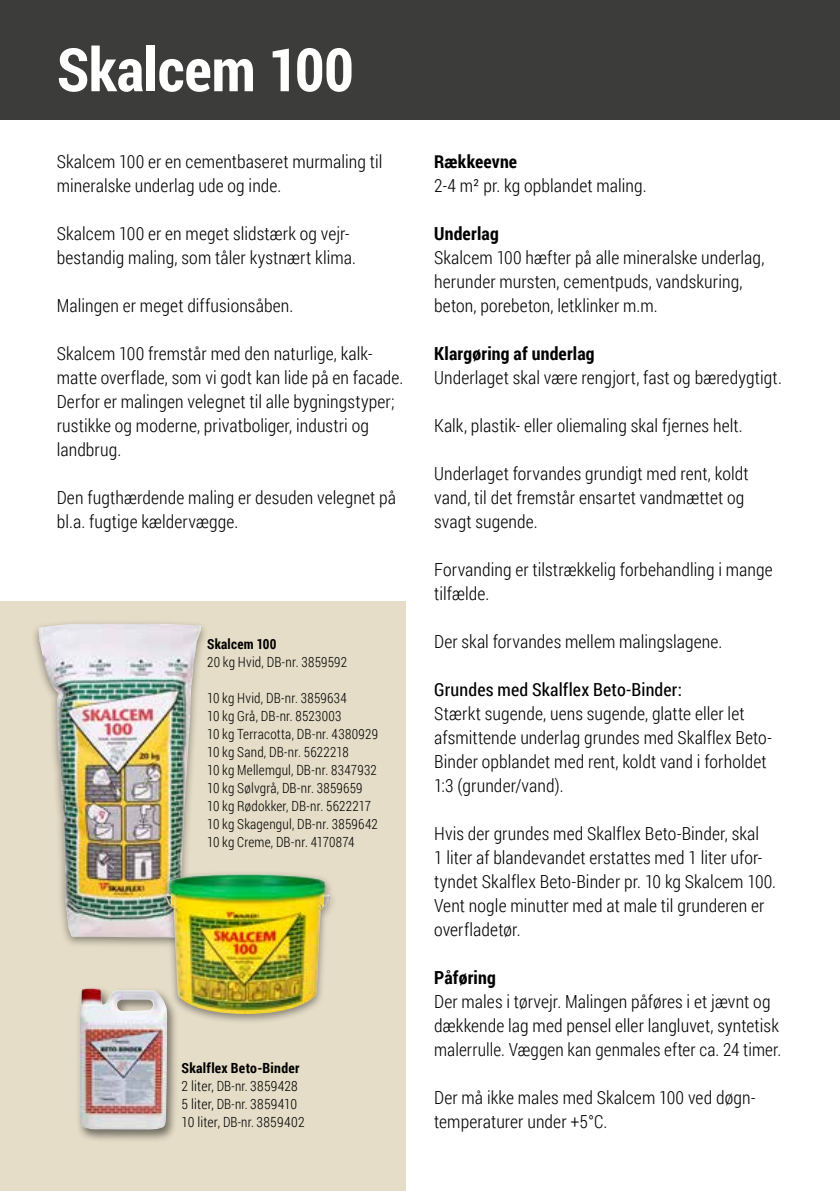
<style>
.page{position:relative;width:840px;height:1191px;background:#fff}
.page>*{position:absolute;margin:0;border:0;box-sizing:border-box;transform-origin:0 0}
.t1{font:700 60px "Roboto Condensed";letter-spacing:-.005em;color:#fff}
.t2{font:300 18px/24px "Roboto Condensed";letter-spacing:.005em;color:#000}
.t3{font:700 18px "Roboto Condensed";letter-spacing:.01em;color:#000}
.t4{font:18px "Roboto Condensed";letter-spacing:.01em;color:#000}
.t5{font:300 14px/18px "Roboto Condensed";letter-spacing:.015em;color:#000;scale:.96 1}
.t6{font:300 14px/18px "Roboto Condensed";letter-spacing:.015em;color:#000}
.t7{font:700 14px "Roboto Condensed";letter-spacing:.015em;color:#000}
.t8{font:700 14px "Roboto Condensed";letter-spacing:.015em;color:#000;scale:.96 1}
</style>
<div class="page">
<div style="left:0;top:0;width:839px;height:119px;background:#3c3c3b"></div>
<div style="left:0;top:601px;width:405px;height:590px;background:#e6ddc8"></div>
<div style="left:30px;top:619px;width:179px;height:330px;background:#000;opacity:.4"></div>
<img style="left:38px;top:624px;width:163px;height:313px">
<div style="left:158px;top:870px;width:179px;height:155px;background:#000;opacity:.4"></div>
<img style="left:164px;top:874px;width:166px;height:140px">
<div style="left:75px;top:986px;width:103px;height:157px;background:#000;opacity:.5"></div>
<img style="left:79px;top:988px;width:88px;height:141px">
<h1 class="t1" style="left:57px;top:28px;width:298px">Skalcem 100</h1>
<p class="t2" style="left:57px;top:149px;width:327px">Skalcem 100 er en cementbaseret murmaling til mineralske underlag ude og inde.</p>
<p class="t2" style="left:57px;top:221px;width:300px">Skalcem 100 er en meget slidstærk og vejr&shy;bestandig maling, som tåler kystnært klima.</p>
<p class="t2" style="left:57px;top:293px;width:238px">Malingen er meget diffusionsåben.</p>
<p class="t2" style="left:57px;top:341px;width:348px">Skalcem 100 fremstår med den naturlige, kalk&shy;matte overflade, som vi godt kan lide på en facade.<br>Derfor er malingen velegnet til alle bygningstyper; rustikke og moderne, privatboliger, industri og landbrug.</p>
<p class="t2" style="left:57px;top:485px;width:340px">Den fugthærdende maling er desuden velegnet på bl.a. fugtige kældervægge.</p>
<p class="t8" style="left:207px;top:634px;width:74px">Skalcem 100</p>
<p class="t5" style="left:207px;top:652px;width:147px">20 kg Hvid, DB-nr. 3859592</p>
<p class="t5" style="left:207px;top:688px;width:179px">10 kg Hvid, DB-nr. 3859634<br>10 kg Grå, DB-nr. 8523003<br>10 kg Terracotta, DB-nr. 4380929<br>10 kg Sand, DB-nr. 5622218<br>10 kg Mellemgul, DB-nr. 8347932<br>10 kg Sølvgrå, DB-nr. 3859659<br>10 kg Rødokker, DB-nr. 5622217<br>10 kg Skagengul, DB-nr. 3859642<br>10 kg Creme, DB-nr. 4170874</p>
<p class="t7" style="left:181px;top:1058px;width:119px">Skalflex Beto-Binder</p>
<p class="t6" style="left:181px;top:1076px;width:125px">2 liter, DB-nr. 3859428<br>5 liter, DB-nr. 3859410<br>10 liter, DB-nr. 3859402</p>
<p class="t3" style="left:434px;top:149px;width:84px">Rækkeevne</p>
<p class="t2" style="left:434px;top:173px;width:214px">2-4 m² pr. kg opblandet maling.</p>
<p class="t3" style="left:434px;top:221px;width:66px">Underlag</p>
<p class="t2" style="left:434px;top:245px;width:331px">Skalcem 100 hæfter på alle mineralske underlag, herunder mursten, cementpuds, vandskuring, beton, porebeton, letklinker m.m.</p>
<p class="t3" style="left:434px;top:341px;width:162px">Klargøring af underlag</p>
<p class="t2" style="left:434px;top:365px;width:349px">Underlaget skal være rengjort, fast og bæredygtigt.</p>
<p class="t2" style="left:434px;top:413px;width:310px">Kalk, plastik- eller oliemaling skal fjernes helt.</p>
<p class="t2" style="left:434px;top:461px;width:316px">Underlaget forvandes grundigt med rent, koldt vand, til det fremstår ensartet vandmættet og svagt sugende.</p>
<p class="t2" style="left:434px;top:557px;width:340px">Forvanding er tilstrækkelig forbehandling i mange tilfælde.</p>
<p class="t2" style="left:434px;top:629px;width:289px">Der skal forvandes mellem malingslagene.</p>
<p class="t4" style="left:434px;top:677px;width:249px">Grundes med Skalflex Beto-Binder:</p>
<p class="t2" style="left:434px;top:701px;width:339px">Stærkt sugende, uens sugende, glatte eller let afsmittende underlag grundes med Skalflex Beto-Binder opblandet med rent, koldt vand i forholdet 1:3 (grunder/vand).</p>
<p class="t2" style="left:434px;top:821px;width:343px">Hvis der grundes med Skalflex Beto-Binder, skal<br>1 liter af blandevandet erstattes med 1 liter ufor&shy;tyndet Skalflex Beto-Binder pr. 10 kg Skalcem 100.<br>Vent nogle minutter med at male til grunderen er overfladetør.</p>
<p class="t3" style="left:434px;top:965px;width:63px">Påføring</p>
<p class="t2" style="left:434px;top:989px;width:348px">Der males i tørvejr. Malingen påføres i et jævnt og dækkende lag med pensel eller langluvet, syntetisk malerrulle. Væggen kan genmales efter ca. 24 timer.</p>
<p class="t2" style="left:434px;top:1085px;width:322px">Der må ikke males med Skalcem 100 ved døgn&shy;temperaturer under +5°C.</p>
</div>
